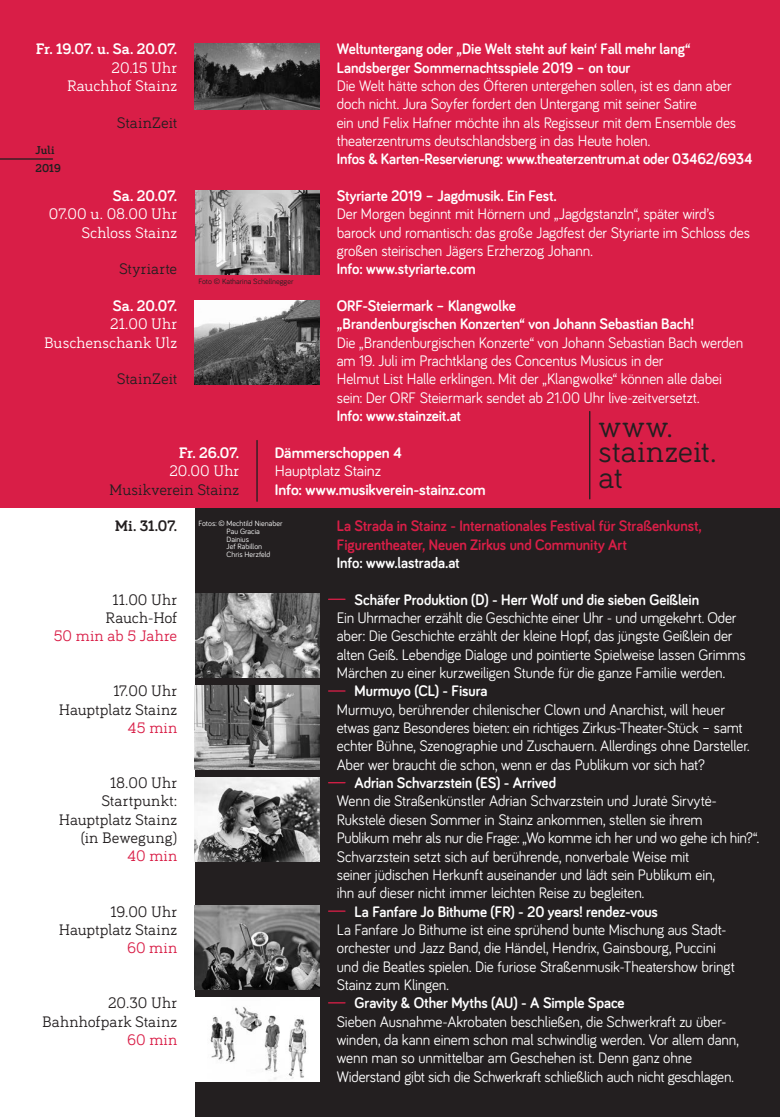
<style>
.page{position:relative;width:780px;height:1117px;background:#fff}
.page>*{position:absolute;margin:0;border:0;box-sizing:border-box;transform-origin:0 0}
.t1{font:31.38px/25.1px "Bariol Serif";letter-spacing:-.005em;color:#231f20}
.t2{font:15.75px/18.4px "Bariol";letter-spacing:-.01em;color:#fff;scale:.95 1}
.t3{font:700 15.75px/18.4px "Bariol";letter-spacing:-.005em;color:#fff;scale:.95 1}
.t4{font:15.75px/18.4px "Bariol Serif";letter-spacing:.01em;color:#231f20;text-align:right}
.t5{font:700 15.75px/18.4px "Bariol";letter-spacing:-.005em;color:#d91e47;scale:.95 1}
.t6{font:15.75px/18.4px "Bariol Serif";letter-spacing:.01em;color:#fff;text-align:right}
.t7{font:700 15.75px "Bariol Serif";color:#fff}
.t8{font:700 15.75px "Bariol";letter-spacing:-.005em;color:#fff}
.t9{font:15.75px "Bariol Serif";letter-spacing:.015em;color:#d91e47}
.t10{font:15.75px "Bariol";letter-spacing:-.01em;color:#fff}
.t11{font:700 15.75px "Bariol Serif";color:#231f20}
.t12{font:700 11.75px "Bariol Serif";letter-spacing:.005em;color:#231f20}
.t13{font:7.88px/7.9px "Bariol";color:#fff}
.t14{font:7.88px "Bariol";color:#231f20}
</style>
<div class="page">
<div style="left:195px;top:507px;width:585px;height:609px;background:#231f20"></div>
<div style="left:0;top:0;width:780px;height:507px;background:#d91e47"></div>
<hr style="left:0;top:158px;width:52px;height:2px;background:#231f20">
<hr style="left:256px;top:440px;width:2px;height:61px;background:#231f20">
<hr style="left:589px;top:411px;width:1px;height:87px;background:#231f20">
<svg style="left:328px;top:598px;width:17px;height:1px"></svg>
<svg style="left:328px;top:690px;width:17px;height:1px"></svg>
<svg style="left:328px;top:782px;width:17px;height:1px"></svg>
<svg style="left:328px;top:910px;width:17px;height:1px"></svg>
<svg style="left:328px;top:1002px;width:17px;height:1px"></svg>
<img style="left:195px;top:300px;width:124px;height:84px">
<img style="left:195px;top:190px;width:124px;height:84px">
<img style="left:195px;top:594px;width:124px;height:83px">
<img style="left:195px;top:685px;width:124px;height:84px">
<img style="left:195px;top:997px;width:124px;height:84px">
<img style="left:195px;top:905px;width:124px;height:84px">
<img style="left:195px;top:777px;width:124px;height:84px">
<img style="left:195px;top:44px;width:124px;height:65px">
<p class="t3" style="left:337px;top:39px;width:374px">Weltuntergang oder „Die Welt steht auf kein‘ Fall mehr lang“<br>Landsberger Sommernachtsspiele 2019 – on tour</p>
<p class="t2" style="left:337px;top:76px;width:422px">Die Welt hätte schon des Öfteren untergehen sollen, ist es dann aber doch nicht. Jura Soyfer fordert den Untergang mit seiner Satire<br>ein und Felix Hafner möchte ihn als Regisseur mit dem Ensemble des theaterzentrums deutschlandsberg in das Heute holen.</p>
<p class="t3" style="left:337px;top:149px;width:439px">Infos &amp; Karten-Reservierung: www.theaterzentrum.at oder 03462/6934</p>
<p class="t3" style="left:337px;top:186px;width:233px">Styriarte 2019 – Jagdmusik. Ein Fest.</p>
<p class="t2" style="left:337px;top:204px;width:436px">Der Morgen beginnt mit Hörnern und „Jagdgstanzln“, später wird’s barock und romantisch: das große Jagdfest der Styriarte im Schloss des großen steirischen Jägers Erzherzog Johann.</p>
<p class="t3" style="left:337px;top:259px;width:148px">Info: www.styriarte.com</p>
<p class="t3" style="left:337px;top:296px;width:377px">ORF-Steiermark – Klangwolke<br>„Brandenburgischen Konzerten“ von Johann Sebastian Bach!</p>
<p class="t2" style="left:337px;top:332px;width:429px">Die „Brandenburgischen Konzerte“ von Johann Sebastian Bach werden am 19. Juli im Prachtklang des Concentus Musicus in der<br>Helmut List Halle erklingen. Mit der „Klangwolke“ können alle dabei sein: Der ORF Steiermark sendet ab 21.00 Uhr live-zeitversetzt.</p>
<p class="t3" style="left:337px;top:406px;width:132px">Info: www.stainzeit.at</p>
<p class="t7" style="left:36px;top:38px;width:143px">Fr. 19.07. u. Sa. 20.07.</p>
<p class="t6" style="left:67px;top:57px;width:112px">20.15 Uhr<br>Rauchhof Stainz</p>
<p class="t4" style="left:117px;top:112px;width:62px">StainZeit</p>
<p class="t12" style="left:35px;top:142px;width:21px">Juli</p>
<p class="t12" style="left:35px;top:160px;width:27px">2019</p>
<p class="t7" style="left:113px;top:185px;width:66px">Sa. 20.07.</p>
<p class="t6" style="left:49px;top:204px;width:130px">07.00 u. 08.00 Uhr<br>Schloss Stainz</p>
<p class="t4" style="left:119px;top:259px;width:60px">Styriarte</p>
<p class="t7" style="left:113px;top:295px;width:66px">Sa. 20.07.</p>
<p class="t6" style="left:44px;top:314px;width:135px">21.00 Uhr<br>Buschenschank Ulz</p>
<p class="t4" style="left:117px;top:369px;width:62px">StainZeit</p>
<p class="t14" style="left:198px;top:276px;width:96px">Foto © Katharina Schellnegger</p>
<h1 class="t1" style="left:598px;top:412px;width:119px">www. stainzeit. at</h1>
<p class="t8" style="left:275px;top:441px;width:129px">Dämmerschoppen 4</p>
<p class="t10" style="left:275px;top:460px;width:108px">Hauptplatz Stainz</p>
<p class="t8" style="left:275px;top:478px;width:212px">Info: www.musikverein-stainz.com</p>
<p class="t7" style="left:179px;top:441px;width:62px">Fr. 26.07.</p>
<p class="t6" style="left:169px;top:460px;width:71px">20.00 Uhr</p>
<p class="t4" style="left:109px;top:479px;width:131px">Musikverein Stainz</p>
<p class="t11" style="left:115px;top:515px;width:64px">Mi. 31.07.</p>
<p class="t4" style="left:106px;top:589px;width:73px;text-align:center">11.00 Uhr<br>Rauch-Hof</p>
<p class="t9" style="left:54px;top:625px;width:125px">50 min ab 5 Jahre</p>
<p class="t4" style="left:59px;top:680px;width:120px">17.00 Uhr<br>Hauptplatz Stainz</p>
<p class="t9" style="left:128px;top:716px;width:51px">45 min</p>
<p class="t4" style="left:59px;top:772px;width:120px">18.00 Uhr<br>Startpunkt:<br>Hauptplatz Stainz (in Bewegung)</p>
<p class="t9" style="left:127px;top:845px;width:51px">40 min</p>
<p class="t4" style="left:59px;top:900px;width:120px">19.00 Uhr<br>Hauptplatz Stainz</p>
<p class="t9" style="left:127px;top:936px;width:52px">60 min</p>
<p class="t4" style="left:42px;top:992px;width:137px">20.30 Uhr<br>Bahnhofpark Stainz</p>
<p class="t9" style="left:127px;top:1028px;width:52px">60 min</p>
<p class="t13" style="left:226px;top:519px;width:57px;text-indent:-28px">Fotos: © Mechtild Nienaber<br>Pau Gracia<br>Dainius<br>Jef Rabillon<br>Chris Herzfeld</p>
<p class="t5" style="left:337px;top:516px;width:386px">La Strada in Stainz - Internationales Festival für Straßenkunst,<br>Figurentheater, Neuen Zirkus und Community Art</p>
<p class="t3" style="left:337px;top:552px;width:131px">Info: www.lastrada.at</p>
<p class="t3" style="left:354px;top:589px;width:364px">Schäfer Produktion (D) - Herr Wolf und die sieben Geißlein</p>
<p class="t2" style="left:337px;top:607px;width:432px">Ein Uhrmacher erzählt die Geschichte einer Uhr - und umgekehrt. Oder aber: Die Geschichte erzählt der kleine Hopf, das jüngste Geißlein der alten Geiß. Lebendige Dialoge und pointierte Spielweise lassen Grimms Märchen zu einer kurzweiligen Stunde für die ganze Familie werden.</p>
<p class="t3" style="left:354px;top:681px;width:141px">Murmuyo (CL) - Fisura</p>
<p class="t2" style="left:337px;top:699px;width:436px">Murmuyo, berührender chilenischer Clown und Anarchist, will heuer etwas ganz Besonderes bieten: ein richtiges Zirkus-Theater-Stück – samt echter Bühne, Szenographie und Zuschauern. Allerdings ohne Darsteller.<br>Aber wer braucht die schon, wenn er das Publikum vor sich hat?</p>
<p class="t3" style="left:354px;top:772px;width:214px">Adrian Schvarzstein (ES) - Arrived</p>
<p class="t2" style="left:337px;top:791px;width:446px">Wenn die Straßenkünstler Adrian Schvarzstein und Juratė Sirvytė-Rukstelė diesen Sommer in Stainz ankommen, stellen sie ihrem<br>Publikum mehr als nur die Frage: „Wo komme ich her und wo gehe ich hin?“.<br>Schvarzstein setzt sich auf berührende, nonverbale Weise mit<br>seiner jüdischen Herkunft auseinander und lädt sein Publikum ein,<br>ihn auf dieser nicht immer leichten Reise zu begleiten.</p>
<p class="t3" style="left:354px;top:901px;width:321px">La Fanfare Jo Bithume (FR) - 20 years! rendez-vous</p>
<p class="t2" style="left:337px;top:919px;width:420px">La Fanfare Jo Bithume ist eine sprühend bunte Mischung aus Stadt&shy;orchester und Jazz Band, die Händel, Hendrix, Gainsbourg, Puccini und die Beatles spielen. Die furiose Straßenmusik-Theatershow bringt Stainz zum Klingen.</p>
<p class="t3" style="left:354px;top:992px;width:286px">Gravity &amp; Other Myths (AU) - A Simple Space</p>
<p class="t2" style="left:337px;top:1011px;width:425px">Sieben Ausnahme-Akrobaten beschließen, die Schwerkraft zu über&shy;winden, da kann einem schon mal schwindlig werden. Vor allem dann, wenn man so unmittelbar am Geschehen ist. Denn ganz ohne Widerstand gibt sich die Schwerkraft schließlich auch nicht geschlagen.</p>
</div>
